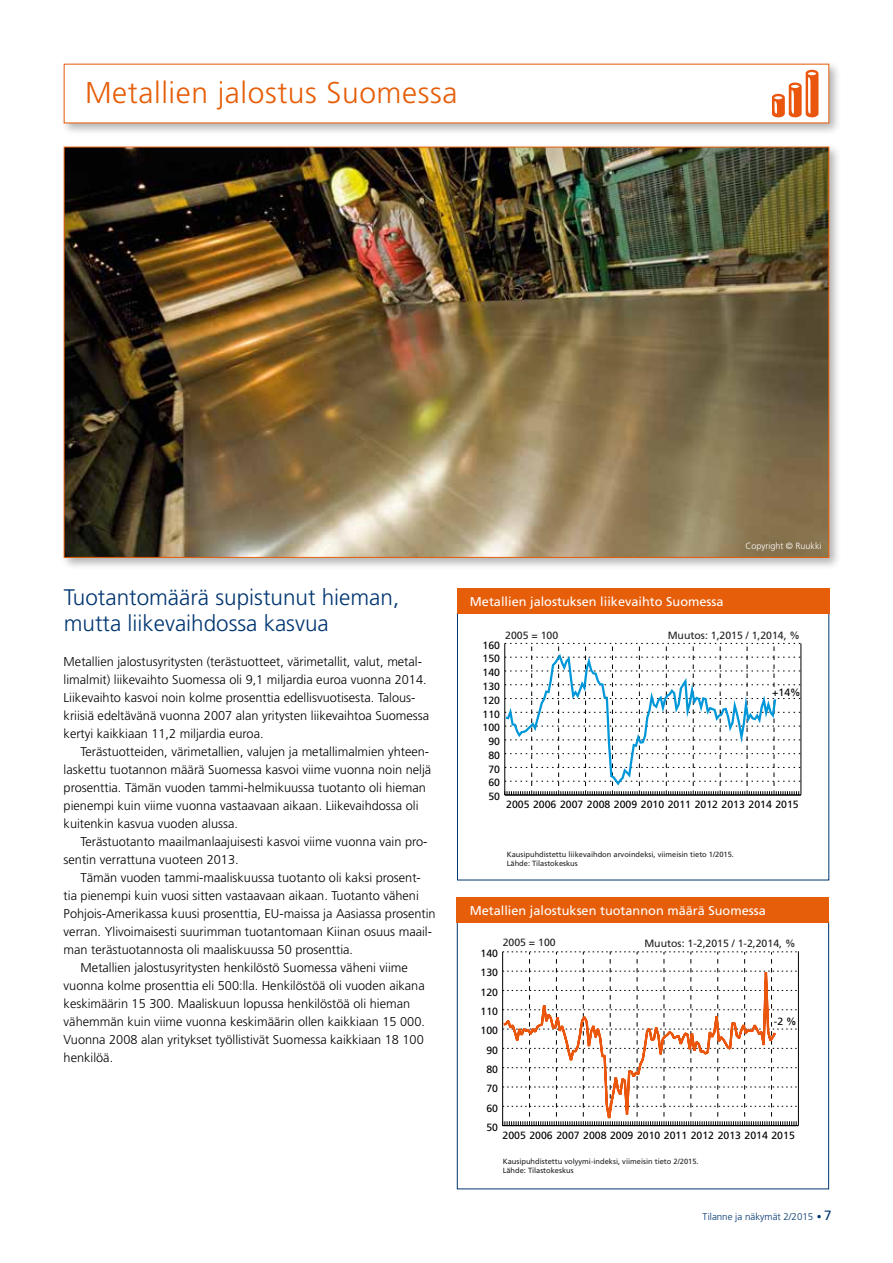
<style>
.page{position:relative;width:893px;height:1263px;background:#fff}
.page>*{position:absolute;margin:0;border:0;box-sizing:border-box;transform-origin:0 0}
.t1{font:300 30px "Frutiger LT Std";letter-spacing:.02em;color:#e65e09}
.t2{font:300 22.5px/25.5px "Frutiger LT Std";color:#003671}
.t3{font:300 12.75px/18px "Frutiger LT Std";color:#000}
.t4{font:12.75px "Frutiger LT Std";color:#fff}
.t5{font:10.5px "Frutiger LT Std";color:#000}
.t6{font:10.5px "Frutiger LT Std";color:#232021}
.t7{font:300 9.75px "Frutiger LT Std";color:#003671}
.t8{font:300 9px "Frutiger LT Std";color:#fff}
.t9{font:7.5px/9px "Frutiger LT Std";color:#232021}
.s1{font-weight:400;font-size:13.5px}
</style>
<div class="page">
<div style="left:60px;top:143px;width:782px;height:427px;background:#000;opacity:.3"></div>
<img style="left:66px;top:149px;width:761px;height:407px">
<div style="left:60px;top:60px;width:782px;height:76px;background:#000;opacity:.3"></div>
<div style="left:64px;top:64px;width:765px;height:59px;background:#fff"></div>
<svg style="left:772px;top:70px;width:46px;height:47px"></svg>
<hr style="left:505px;top:795px;width:296px;height:1px;background:#000">
<svg style="left:504px;top:643px;width:297px;height:152px"></svg>
<div style="left:769px;top:689px;width:18px;height:8px;background:#fff"></div>
<div style="left:457px;top:588px;width:372px;height:26px;background:#e65e09"></div>
<hr style="left:798px;top:951px;width:1px;height:174px;background:#000">
<hr style="left:503px;top:1125px;width:295px;height:1px;background:#000">
<svg style="left:778px;top:951px;width:20px;height:174px"></svg>
<svg style="left:502px;top:951px;width:276px;height:176px"></svg>
<div style="left:457px;top:897px;width:372px;height:26px;background:#e65e09"></div>
<h1 class="t1" style="left:85px;top:76px;width:374px">Metallien jalostus Suomessa</h1>
<h2 class="t2" style="left:64px;top:585px;width:337px">Tuotantomäärä supistunut hieman, mutta liikevaihdossa kasvua</h2>
<p class="t3" style="left:64px;top:653px;width:367px">Metallien jalostusyritysten (terästuotteet, värimetallit, valut, metal&shy;limalmit) liikevaihto Suomessa oli 9,1 miljardia euroa vuonna 2014.<br>Liikevaihto kasvoi noin kolme prosenttia edellisvuotisesta. Talous&shy;kriisiä edeltävänä vuonna 2007 alan yritysten liikevaihtoa Suomessa kertyi kaikkiaan 11,2 miljardia euroa.</p>
<p class="t3" style="left:64px;top:743px;width:369px;text-indent:17px">Terästuotteiden, värimetallien, valujen ja metallimalmien yhteen&shy;laskettu tuotannon määrä Suomessa kasvoi viime vuonna noin neljä prosenttia. Tämän vuoden tammi-helmikuussa tuotanto oli hieman pienempi kuin viime vuonna vastaavaan aikaan. Liikevaihdossa oli kuitenkin kasvua vuoden alussa.</p>
<p class="t3" style="left:64px;top:833px;width:365px;text-indent:17px">Terästuotanto maailmanlaajuisesti kasvoi viime vuonna vain pro&shy;sentin verrattuna vuoteen 2013.</p>
<p class="t3" style="left:81px;top:869px;width:342px">Tämän vuoden tammi-maaliskuussa tuotanto oli kaksi prosent-</p>
<p class="t3" style="left:64px;top:887px;width:357px">tia pienempi kuin vuosi sitten vastaavaan aikaan. Tuotanto väheni</p>
<p class="t3" style="left:64px;top:905px;width:374px">Pohjois-Amerikassa kuusi prosenttia, EU-maissa ja Aasiassa prosentin</p>
<p class="t3" style="left:64px;top:923px;width:370px">verran. Ylivoimaisesti suurimman tuotantomaan Kiinan osuus maail-</p>
<p class="t3" style="left:64px;top:941px;width:291px">man terästuotannosta oli maaliskuussa 50 prosenttia.</p>
<p class="t3" style="left:81px;top:959px;width:329px">Metallien jalostusyritysten henkilöstö Suomessa väheni viime</p>
<p class="t3" style="left:64px;top:977px;width:363px">vuonna kolme prosenttia eli 500:lla. Henkilöstöä oli vuoden aikana</p>
<p class="t3" style="left:64px;top:995px;width:348px">keskimäärin 15 300. Maaliskuun lopussa henkilöstöä oli hieman</p>
<p class="t3" style="left:64px;top:1013px;width:363px">vähemmän kuin viime vuonna keskimäärin ollen kaikkiaan 15 000.</p>
<p class="t3" style="left:64px;top:1031px;width:362px">Vuonna 2008 alan yritykset työllistivät Suomessa kaikkiaan 18 100</p>
<p class="t3" style="left:64px;top:1049px;width:51px">henkilöä.</p>
<p class="t4" style="left:470px;top:594px;width:255px">Metallien jalostuksen liikevaihto Suomessa</p>
<p class="t8" style="left:745px;top:541px;width:78px">Copyright © Ruukki</p>
<p class="t6" style="left:505px;top:629px;width:55px">2005 = 100</p>
<p class="t6" style="left:668px;top:629px;width:134px">Muutos: 1,2015 / 1,2014, %</p>
<p class="t5" style="left:483px;top:639px;width:19px">160</p>
<p class="t5" style="left:483px;top:653px;width:19px">150</p>
<p class="t5" style="left:483px;top:666px;width:19px">140</p>
<p class="t5" style="left:483px;top:680px;width:19px">130</p>
<p class="t5" style="left:483px;top:694px;width:19px">120</p>
<p class="t5" style="left:483px;top:708px;width:19px">110</p>
<p class="t5" style="left:483px;top:721px;width:19px">100</p>
<p class="t5" style="left:488px;top:735px;width:13px">90</p>
<p class="t5" style="left:488px;top:749px;width:13px">80</p>
<p class="t5" style="left:488px;top:763px;width:13px">70</p>
<p class="t5" style="left:488px;top:777px;width:13px">60</p>
<p class="t5" style="left:772px;top:686px;width:30px">+14%</p>
<p class="t5" style="left:488px;top:790px;width:13px">50</p>
<p class="t5" style="left:506px;top:798px;width:294px">2005 2006 2007 2008 2009 2010 2011 2012 2013 2014 2015</p>
<p class="t9" style="left:507px;top:850px;width:229px">Kausipuhdistettu liikevaihdon arvoindeksi, viimeisin tieto 1/2015.<br>Lähde: Tilastokeskus</p>
<p class="t4" style="left:470px;top:903px;width:298px">Metallien jalostuksen tuotannon määrä Suomessa</p>
<p class="t6" style="left:503px;top:936px;width:55px">2005 = 100</p>
<p class="t6" style="left:644px;top:937px;width:153px">Muutos: 1-2,2015 / 1-2,2014, %</p>
<p class="t5" style="left:480px;top:947px;width:19px">140</p>
<p class="t5" style="left:480px;top:966px;width:19px">130</p>
<p class="t5" style="left:480px;top:986px;width:19px">120</p>
<p class="t5" style="left:480px;top:1005px;width:19px">110</p>
<p class="t5" style="left:480px;top:1024px;width:19px">100</p>
<p class="t5" style="left:486px;top:1044px;width:13px">90</p>
<p class="t5" style="left:486px;top:1063px;width:13px">80</p>
<p class="t5" style="left:486px;top:1082px;width:13px">70</p>
<p class="t5" style="left:486px;top:1102px;width:13px">60</p>
<p class="t5" style="left:774px;top:1015px;width:24px">-2 %</p>
<p class="t5" style="left:486px;top:1121px;width:13px">50</p>
<p class="t5" style="left:503px;top:1129px;width:294px">2005 2006 2007 2008 2009 2010 2011 2012 2013 2014 2015</p>
<p class="t9" style="left:503px;top:1157px;width:197px">Kausipuhdistettu volyymi-indeksi, viimeisin tieto 2/2015.<br>Lähde: Tilastokeskus</p>
<p class="t7" style="left:702px;top:1211px;width:131px">Tilanne ja näkymät 2/2015 • <span class="s1">7</span></p>
</div>
